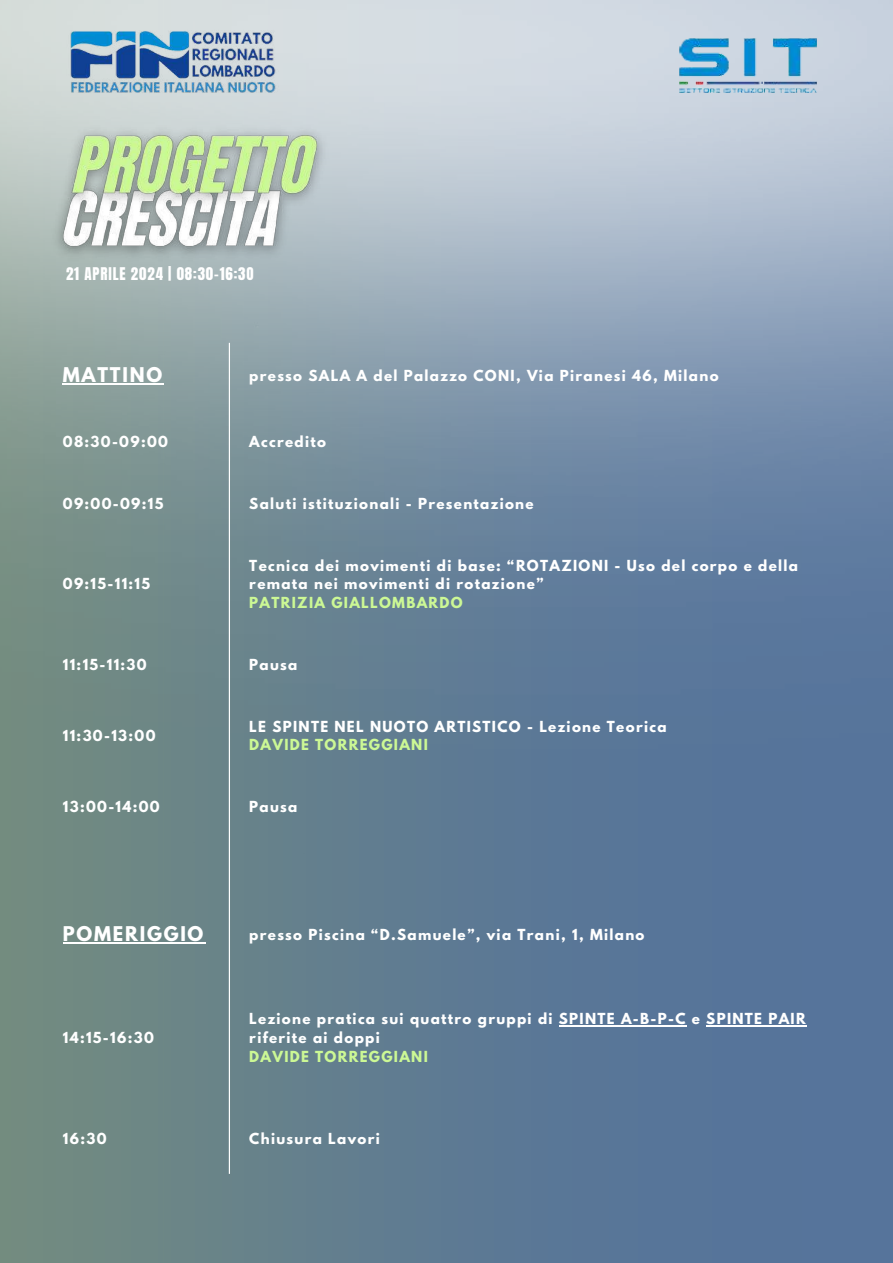
<style>
.page{position:relative;width:893px;height:1263px;background:#fff}
.page>*{position:absolute;margin:0;border:0;box-sizing:border-box;transform-origin:0 0}
.t1{font:700 18px "League Spartan";letter-spacing:.095em;color:#fff}
.t2{font:14.92px "Anton";letter-spacing:.06em;color:#fff}
.t3{font:700 13.5px/18.6px "League Spartan";letter-spacing:.095em;color:#fff}
.t4{font:700 13.5px "League Spartan";letter-spacing:.095em;color:#ccf895}
</style>
<div class="page">
<img style="left:0;top:857px;width:893px;height:406px">
<img style="left:0;top:0;width:893px;height:857px">
<img style="left:66px;top:26px;width:214px;height:72px">
<img style="left:667px;top:26px;width:226px;height:89px">
<img style="left:43px;top:174px;width:257px;height:93px">
<img style="left:54px;top:117px;width:283px;height:98px">
<hr style="left:63px;top:383px;width:101px;height:2px;background:#fff">
<hr style="left:63px;top:942px;width:142px;height:2px;background:#fff">
<hr style="left:559px;top:1025px;width:128px;height:2px;background:#fff">
<hr style="left:706px;top:1025px;width:101px;height:2px;background:#fff">
<hr style="left:229px;top:343px;width:1px;height:831px;background:#fff">
<p class="t2" style="left:66px;top:263px;width:189px">21 APRILE 2024 | 08:30-16:3O</p>
<h1 class="t1" style="left:63px;top:366px;width:101px">MATTINO</h1>
<p class="t3" style="left:249px;top:368px;width:471px">presso SALA A del Palazzo CONI, Via Piranesi 46, Milano</p>
<p class="t3" style="left:63px;top:434px;width:107px">08:30-09:00</p>
<p class="t3" style="left:249px;top:434px;width:78px">Accredito</p>
<p class="t3" style="left:63px;top:496px;width:102px">09:00-09:15</p>
<p class="t3" style="left:249px;top:496px;width:286px">Saluti istituzionali - Presentazione</p>
<p class="t3" style="left:63px;top:576px;width:89px">09:15-11:15</p>
<p class="t3" style="left:249px;top:558px;width:550px">Tecnica dei movimenti di base: “ROTAZIONI - Uso del corpo e della remata nei movimenti di rotazione”</p>
<p class="t4" style="left:249px;top:596px;width:215px">PATRIZIA GIALLOMBARDO</p>
<p class="t3" style="left:63px;top:657px;width:85px">11:15-11:30</p>
<p class="t3" style="left:249px;top:657px;width:50px">Pausa</p>
<p class="t3" style="left:63px;top:727px;width:94px">11:30-13:00</p>
<p class="t3" style="left:249px;top:718px;width:419px">LE SPINTE NEL NUOTO ARTISTICO - Lezione Teorica</p>
<p class="t4" style="left:249px;top:738px;width:180px">DAVIDE TORREGGIANI</p>
<p class="t3" style="left:63px;top:799px;width:98px">13:00-14:00</p>
<p class="t3" style="left:249px;top:799px;width:50px">Pausa</p>
<h1 class="t1" style="left:63px;top:925px;width:142px">POMERIGGIO</h1>
<p class="t3" style="left:249px;top:927px;width:397px">presso Piscina “D.Samuele”, via Trani, 1, Milano</p>
<p class="t3" style="left:63px;top:1030px;width:92px">14:15-16:30</p>
<p class="t3" style="left:249px;top:1011px;width:558px">Lezione pratica sui quattro gruppi di SPINTE A-B-P-C e SPINTE PAIR riferite ai doppi</p>
<p class="t4" style="left:249px;top:1049px;width:180px">DAVIDE TORREGGIANI</p>
<p class="t3" style="left:63px;top:1131px;width:45px">16:30</p>
<p class="t3" style="left:249px;top:1131px;width:132px">Chiusura Lavori</p>
</div>
